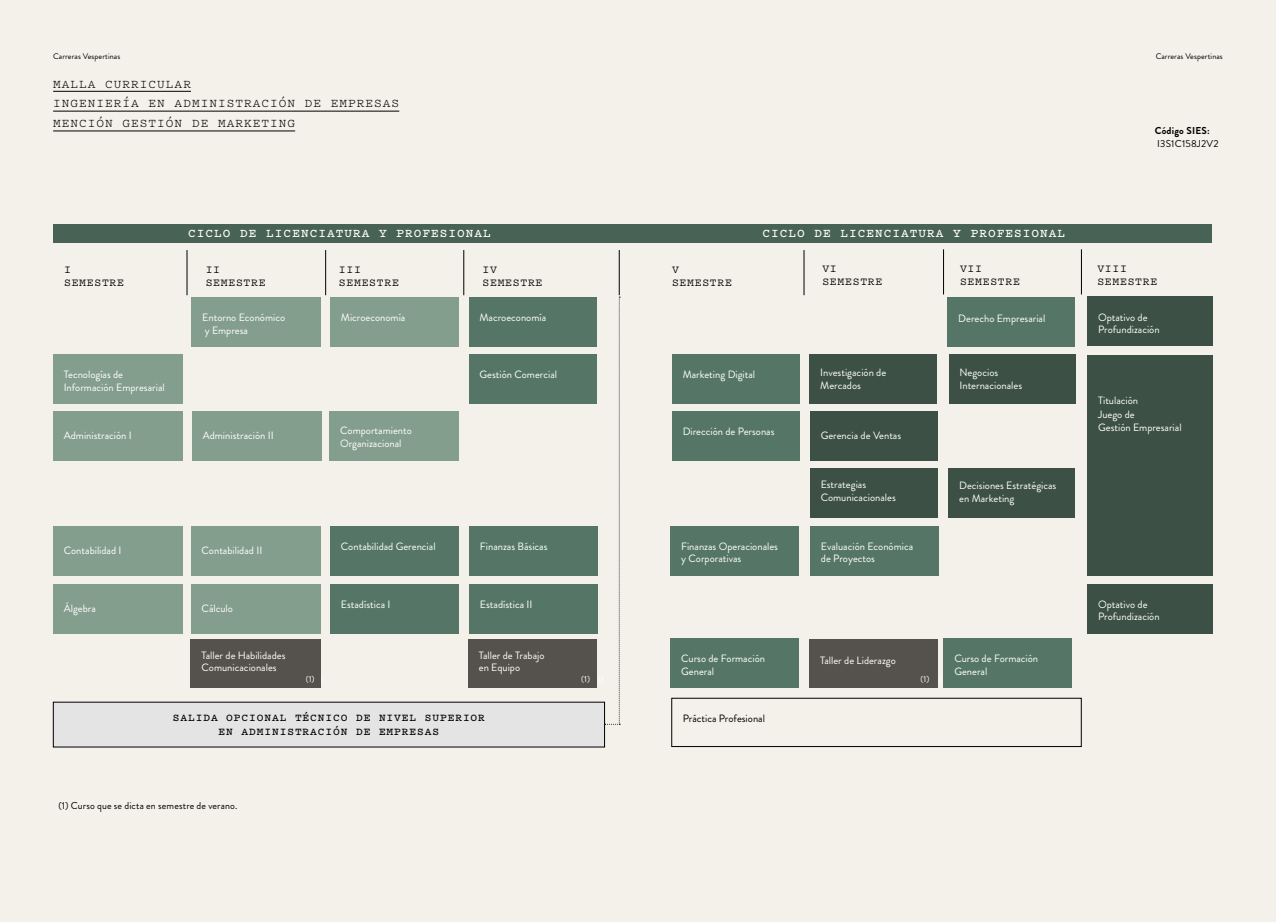
<style>
.page{position:relative;width:1276px;height:922px;background:#fff}
.page>*{position:absolute;margin:0;border:0;box-sizing:border-box;transform-origin:0 0}
.t1{font:12.5px/19.9px "Pitch";letter-spacing:.08em;color:#000}
.t2{font:700 12.5px "Pitch";letter-spacing:.08em;color:#fff}
.t3{font:500 11.25px/13.5px "Pitch";letter-spacing:.06em;color:#000}
.t4{font:700 11px/13.8px "Pitch";letter-spacing:.08em;color:#000;text-align:center}
.t5{font:10.62px/12.5px "Brandon Grotesque";color:#fff}
.t6{font:10.62px "Brandon Grotesque";color:#000}
.t7{font:10px "Brandon Grotesque";letter-spacing:.015em;color:#000}
.t8{font:700 10px "Brandon Grotesque";letter-spacing:.02em;color:#000}
.t9{font:8.75px "Brandon Grotesque";color:#fff}
.t10{font:8.12px "Brandon Grotesque";letter-spacing:.01em;color:#000}
</style>
<div class="page">
<div style="left:0;top:0;width:1276px;height:921px;background:#f3f1e9"></div>
<hr style="left:53px;top:91px;width:138px;height:1px;background:#000">
<hr style="left:53px;top:111px;width:346px;height:1px;background:#000">
<hr style="left:53px;top:131px;width:242px;height:1px;background:#000">
<hr style="left:187px;top:250px;width:1px;height:45px;background:#000">
<hr style="left:325px;top:250px;width:1px;height:45px;background:#000">
<hr style="left:463px;top:250px;width:1px;height:45px;background:#000">
<hr style="left:619px;top:250px;width:1px;height:45px;background:#000">
<hr style="left:804px;top:250px;width:1px;height:45px;background:#000">
<hr style="left:943px;top:249px;width:1px;height:45px;background:#000">
<hr style="left:1081px;top:249px;width:1px;height:45px;background:#000">
<div style="left:1087px;top:355px;width:125px;height:220px;background:#3c5046"></div>
<div style="left:948px;top:468px;width:127px;height:49px;background:#3c5046"></div>
<div style="left:191px;top:639px;width:130px;height:48px;background:#55524e"></div>
<div style="left:468px;top:639px;width:128px;height:48px;background:#55524e"></div>
<div style="left:809px;top:639px;width:128px;height:48px;background:#55524e"></div>
<div style="left:53px;top:354px;width:129px;height:49px;background:#849e8d"></div>
<div style="left:53px;top:412px;width:129px;height:49px;background:#849e8d"></div>
<div style="left:192px;top:412px;width:129px;height:49px;background:#849e8d"></div>
<div style="left:329px;top:412px;width:130px;height:49px;background:#849e8d"></div>
<div style="left:53px;top:526px;width:129px;height:49px;background:#849e8d"></div>
<div style="left:191px;top:526px;width:129px;height:49px;background:#849e8d"></div>
<div style="left:53px;top:584px;width:129px;height:49px;background:#849e8d"></div>
<div style="left:191px;top:584px;width:129px;height:49px;background:#849e8d"></div>
<div style="left:330px;top:297px;width:129px;height:49px;background:#849e8d"></div>
<div style="left:469px;top:297px;width:127px;height:49px;background:#557667"></div>
<div style="left:469px;top:354px;width:127px;height:49px;background:#557667"></div>
<div style="left:672px;top:354px;width:127px;height:49px;background:#557667"></div>
<div style="left:947px;top:298px;width:128px;height:49px;background:#557667"></div>
<div style="left:672px;top:411px;width:127px;height:49px;background:#557667"></div>
<div style="left:330px;top:526px;width:129px;height:49px;background:#557667"></div>
<div style="left:330px;top:584px;width:129px;height:49px;background:#557667"></div>
<div style="left:469px;top:584px;width:129px;height:49px;background:#557667"></div>
<div style="left:469px;top:526px;width:129px;height:49px;background:#557667"></div>
<div style="left:670px;top:526px;width:129px;height:49px;background:#557667"></div>
<div style="left:810px;top:526px;width:128px;height:49px;background:#557667"></div>
<div style="left:809px;top:354px;width:128px;height:49px;background:#3c5046"></div>
<div style="left:949px;top:354px;width:126px;height:49px;background:#3c5046"></div>
<div style="left:810px;top:411px;width:127px;height:49px;background:#3c5046"></div>
<div style="left:810px;top:468px;width:127px;height:49px;background:#3c5046"></div>
<div style="left:1087px;top:297px;width:125px;height:49px;background:#3c5046"></div>
<div style="left:1087px;top:584px;width:125px;height:49px;background:#3c5046"></div>
<svg style="left:605px;top:297px;width:15px;height:427px"></svg>
<div style="left:53px;top:224px;width:585px;height:18px;background:#486255"></div>
<div style="left:627px;top:224px;width:585px;height:18px;background:#486255"></div>
<div style="left:671px;top:697px;width:410px;height:49px;border:1px solid #000"></div>
<div style="left:670px;top:638px;width:129px;height:49px;background:#557667"></div>
<div style="left:943px;top:638px;width:129px;height:49px;background:#557667"></div>
<div style="left:192px;top:297px;width:129px;height:49px;background:#849e8d"></div>
<div style="left:53px;top:702px;width:551px;height:44px;background:#e4e4e4"></div>
<p class="t10" style="left:53px;top:50px;width:69px">Carreras Vespertinas</p>
<p class="t10" style="left:1155px;top:50px;width:69px">Carreras Vespertinas</p>
<p class="t1" style="left:53px;top:73px;width:348px">MALLA CURRICULAR<br>INGENIERÍA EN ADMINISTRACIÓN DE EMPRESAS<br>MENCIÓN GESTIÓN DE MARKETING</p>
<p class="t8" style="left:1154px;top:123px;width:57px">Código SIES:</p>
<p class="t7" style="left:1157px;top:137px;width:63px">I3S1C158J2V2</p>
<p class="t2" style="left:188px;top:224px;width:304px">CICLO DE LICENCIATURA Y PROFESIONAL</p>
<p class="t2" style="left:762px;top:224px;width:304px">CICLO DE LICENCIATURA Y PROFESIONAL</p>
<p class="t3" style="left:64px;top:262px;width:61px">I<br>SEMESTRE</p>
<p class="t3" style="left:206px;top:262px;width:61px">II<br>SEMESTRE</p>
<p class="t3" style="left:339px;top:262px;width:61px">III<br>SEMESTRE</p>
<p class="t3" style="left:482px;top:262px;width:61px">IV<br>SEMESTRE</p>
<p class="t3" style="left:672px;top:262px;width:61px">V<br>SEMESTRE</p>
<p class="t3" style="left:822px;top:261px;width:61px">VI<br>SEMESTRE</p>
<p class="t3" style="left:960px;top:261px;width:61px">VII<br>SEMESTRE</p>
<p class="t3" style="left:1097px;top:261px;width:61px">VIII<br>SEMESTRE</p>
<p class="t5" style="left:202px;top:311px;width:84px">Entorno Económico y Empresa</p>
<p class="t5" style="left:341px;top:311px;width:66px">Microeconomía</p>
<p class="t5" style="left:479px;top:311px;width:68px">Macroeconomía</p>
<p class="t5" style="left:958px;top:312px;width:88px">Derecho Empresarial</p>
<p class="t5" style="left:64px;top:368px;width:102px">Tecnologías de<br>Información Empresarial</p>
<p class="t5" style="left:64px;top:429px;width:70px">Administración I</p>
<p class="t5" style="left:203px;top:429px;width:73px">Administración II</p>
<p class="t5" style="left:340px;top:424px;width:73px">Comportamiento<br>Organizacional</p>
<p class="t5" style="left:479px;top:368px;width:79px">Gestión Comercial</p>
<p class="t5" style="left:682px;top:368px;width:74px">Marketing Digital</p>
<p class="t5" style="left:682px;top:425px;width:93px">Dirección de Personas</p>
<p class="t5" style="left:820px;top:365px;width:67px;line-height:13.8px">Investigación de<br>Mercados</p>
<p class="t5" style="left:959px;top:365px;width:64px;line-height:13.8px">Negocios<br>Internacionales</p>
<p class="t5" style="left:820px;top:429px;width:82px">Gerencia de Ventas</p>
<p class="t5" style="left:820px;top:478px;width:77px">Estrategias<br>Comunicacionales</p>
<p class="t5" style="left:959px;top:479px;width:99px">Decisiones Estratégicas en Marketing</p>
<p class="t5" style="left:64px;top:543px;width:59px">Contabilidad I</p>
<p class="t5" style="left:201px;top:543px;width:62px">Contabilidad II</p>
<p class="t5" style="left:64px;top:601px;width:34px">Álgebra</p>
<p class="t5" style="left:201px;top:601px;width:33px">Cálculo</p>
<p class="t5" style="left:341px;top:540px;width:96px">Contabilidad Gerencial</p>
<p class="t5" style="left:480px;top:540px;width:69px">Finanzas Básicas</p>
<p class="t5" style="left:681px;top:540px;width:98px">Finanzas Operacionales y Corporativas</p>
<p class="t5" style="left:821px;top:540px;width:94px">Evaluación Económica de Proyectos</p>
<p class="t5" style="left:341px;top:598px;width:51px">Estadística I</p>
<p class="t5" style="left:480px;top:598px;width:54px">Estadística II</p>
<p class="t5" style="left:201px;top:649px;width:85px">Taller de Habilidades<br>Comunicacionales</p>
<p class="t5" style="left:479px;top:649px;width:67px">Taller de Trabajo en Equipo</p>
<p class="t5" style="left:820px;top:654px;width:77px">Taller de Liderazgo</p>
<p class="t9" style="left:581px;top:672px;width:10px">(1)</p>
<p class="t9" style="left:920px;top:672px;width:10px">(1)</p>
<p class="t5" style="left:681px;top:652px;width:85px">Curso de Formación<br>General</p>
<p class="t5" style="left:954px;top:652px;width:85px">Curso de Formación<br>General</p>
<p class="t9" style="left:306px;top:672px;width:19px">(1)(1)</p>
<p class="t4" style="left:173px;top:710px;width:314px">SALIDA OPCIONAL TÉCNICO DE NIVEL SUPERIOR<br>EN ADMINISTRACIÓN DE EMPRESAS</p>
<p class="t7" style="left:58px;top:798px;width:180px">(1) Curso que se dicta en semestre de verano.</p>
<p class="t6" style="left:682px;top:711px;width:84px">Práctica Profesional</p>
<p class="t5" style="left:1098px;top:311px;width:63px">Optativo de<br>Profundización</p>
<p class="t5" style="left:1098px;top:393px;width:85px;line-height:13.8px">Titulación<br>Juego de<br>Gestión Empresarial</p>
<p class="t5" style="left:1098px;top:598px;width:63px">Optativo de<br>Profundización</p>
</div>
